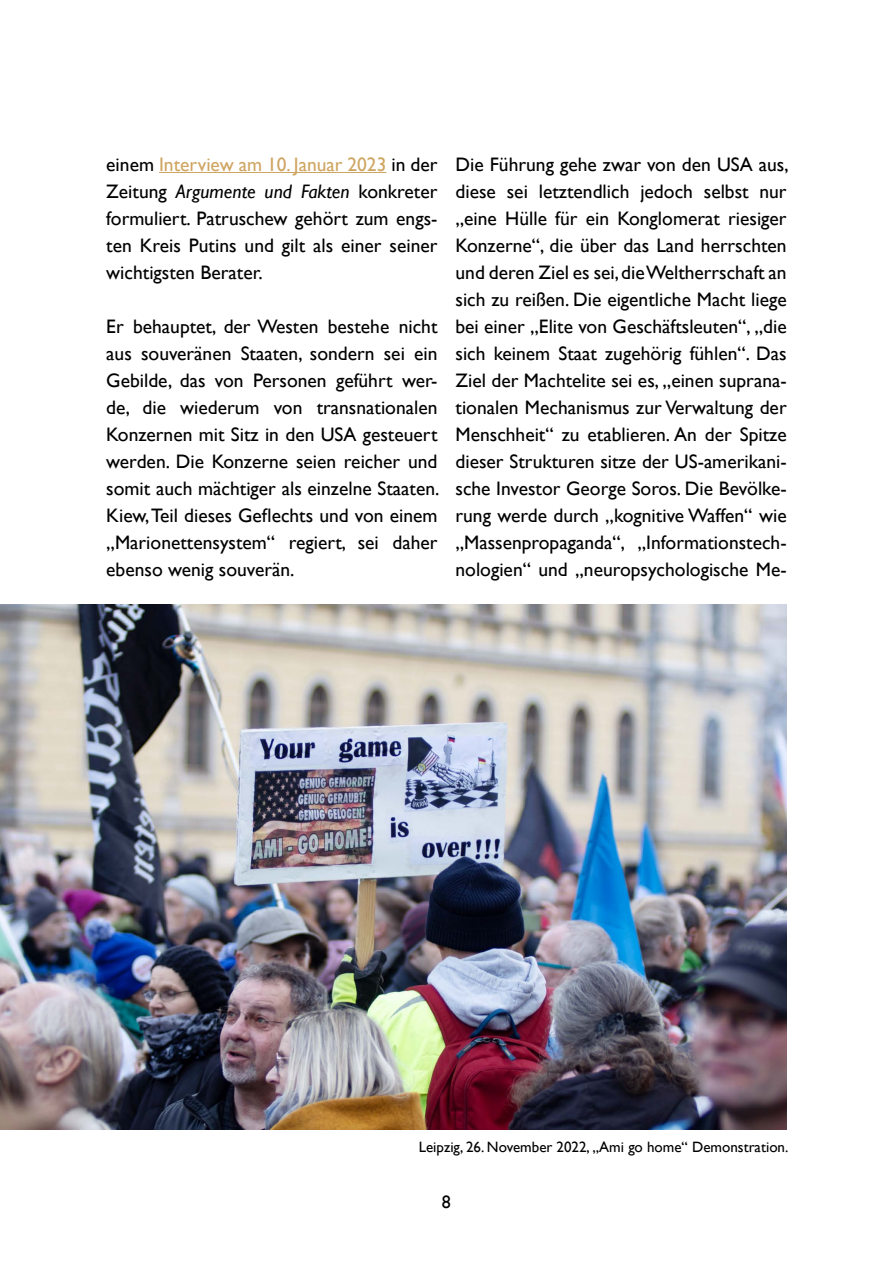
<style>
.page{position:relative;width:893px;height:1263px;background:#fff}
.page>*{position:absolute;margin:0;border:0;box-sizing:border-box;transform-origin:0 0}
.t1{font:19.5px/27px "Gill Sans";color:#000;text-align:justify}
.t2{font:18px "Gill Sans";color:#000}
.t3{font:15px "Gill Sans";color:#000}
.s1{color:#cfa562}
.s2{font-style:italic}
</style>
<div class="page">
<hr style="left:159px;top:172px;width:227px;height:1px;background:#cfa562">
<img style="left:0;top:604px;width:787px;height:525px">
<p class="t1" style="left:106px;top:151px;width:333px">einem <span class="s1">Interview am 10. Januar 2023</span> in der Zeitung <span class="s2">Argumente und Fakten</span> konkreter formuliert. Patruschew gehört zum engs&shy;ten Kreis Putins und gilt als einer seiner wichtigsten Berater.</p>
<p class="t1" style="left:106px;top:313px;width:335px">Er behauptet, der Westen bestehe nicht aus souveränen Staaten, sondern sei ein Gebilde, das von Personen geführt wer&shy;de, die wiederum von transnationalen Konzernen mit Sitz in den USA gesteuert werden. Die Konzerne seien reicher und somit auch mächtiger als einzelne Staaten.<br>Kiew, Teil dieses Geflechts und von einem „Marionettensystem“ regiert, sei daher ebenso wenig souverän.</p>
<p class="t1" style="left:455px;top:151px;width:335px">Die Führung gehe zwar von den USA aus, diese sei letztendlich jedoch selbst nur „eine Hülle für ein Konglomerat riesiger Konzerne“, die über das Land herrschten und deren Ziel es sei, die Weltherrschaft an sich zu reißen. Die eigentliche Macht liege bei einer „Elite von Geschäftsleuten“, „die sich keinem Staat zugehörig fühlen“. Das Ziel der Machtelite sei es, „einen suprana&shy;tionalen Mechanismus zur Verwaltung der Menschheit“ zu etablieren. An der Spitze dieser Strukturen sitze der US-amerikani&shy;sche Investor George Soros. Die Bevölke&shy;rung werde durch „kognitive Waffen“ wie „Massenpropaganda“, „Informationstech&shy;nologien“ und „neuropsychologische Me-</p>
<p class="t3" style="left:419px;top:1138px;width:371px">Leipzig, 26. November 2022, „Ami go home“ Demonstration.</p>
<p class="t2" style="left:442px;top:1192px;width:10px">8</p>
</div>
